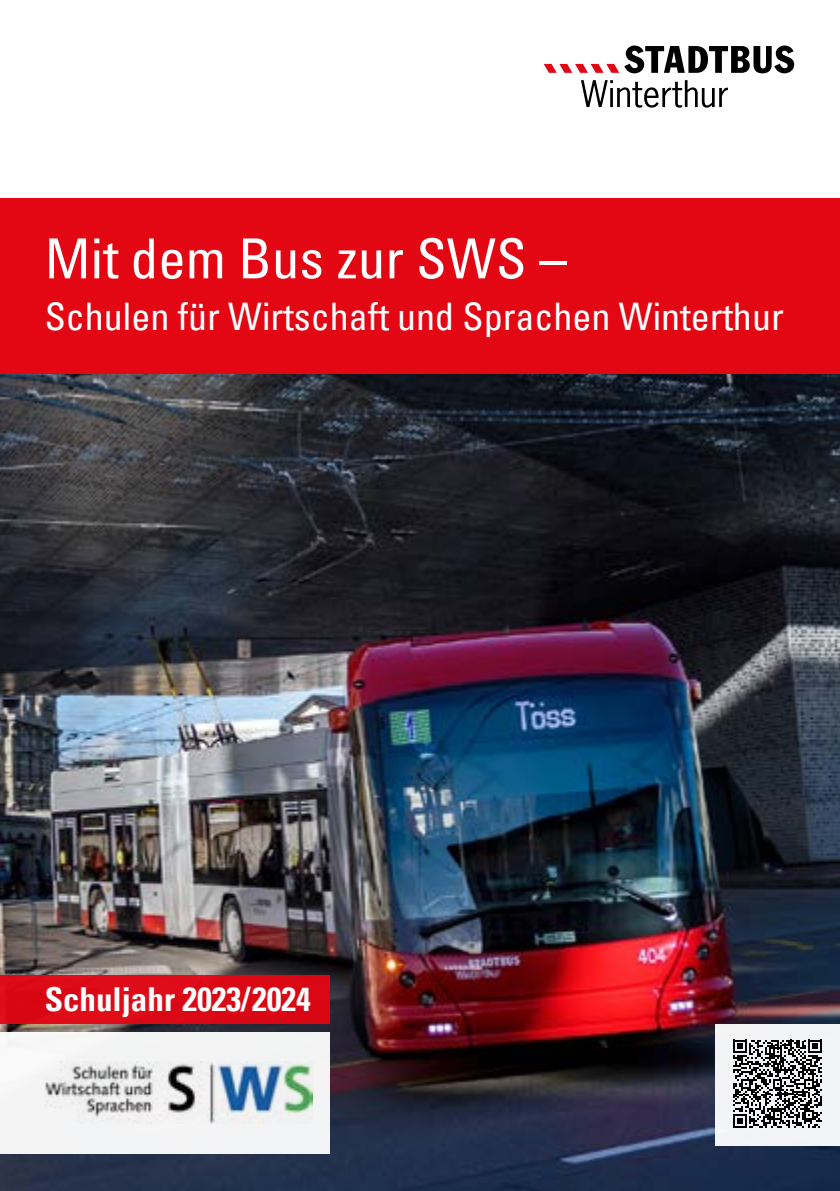
<style>
.page{position:relative;width:840px;height:1191px;background:#fff}
.page>*{position:absolute;margin:0;border:0;box-sizing:border-box;transform-origin:0 0}
.t1{font:condensed 55.2px "Univers LT Pro";color:#fff}
.t2{font:condensed 38px "Univers LT Pro";color:#fff}
.t3{font:700 condensed 33px "Univers LT Pro";color:#fff}
</style>
<div class="page">
<img style="left:0;top:374px;width:839px;height:817px">
<svg style="left:581px;top:80px;width:146px;height:28px"></svg>
<svg style="left:543px;top:46px;width:250px;height:27px"></svg>
<div style="left:0;top:198px;width:839px;height:176px;background:#e30613"></div>
<div style="left:0;top:1031px;width:329px;height:122px;background:#f4f4f5"></div>
<img style="left:45px;top:1061px;width:267px;height:62px">
<div style="left:0;top:975px;width:329px;height:49px;background:#da0815"></div>
<div style="left:714px;top:1024px;width:125px;height:122px;background:#f3f4f5"></div>
<svg style="left:733px;top:1039px;width:88px;height:88px"></svg>
<h1 class="t1" style="left:45px;top:224px;width:523px">Mit dem Bus zur SWS –</h1>
<p class="t2" style="left:45px;top:293px;width:740px">Schulen für Wirtschaft und Sprachen Winterthur</p>
<p class="t3" style="left:45px;top:978px;width:267px">Schuljahr 2023/2024</p>
</div>
